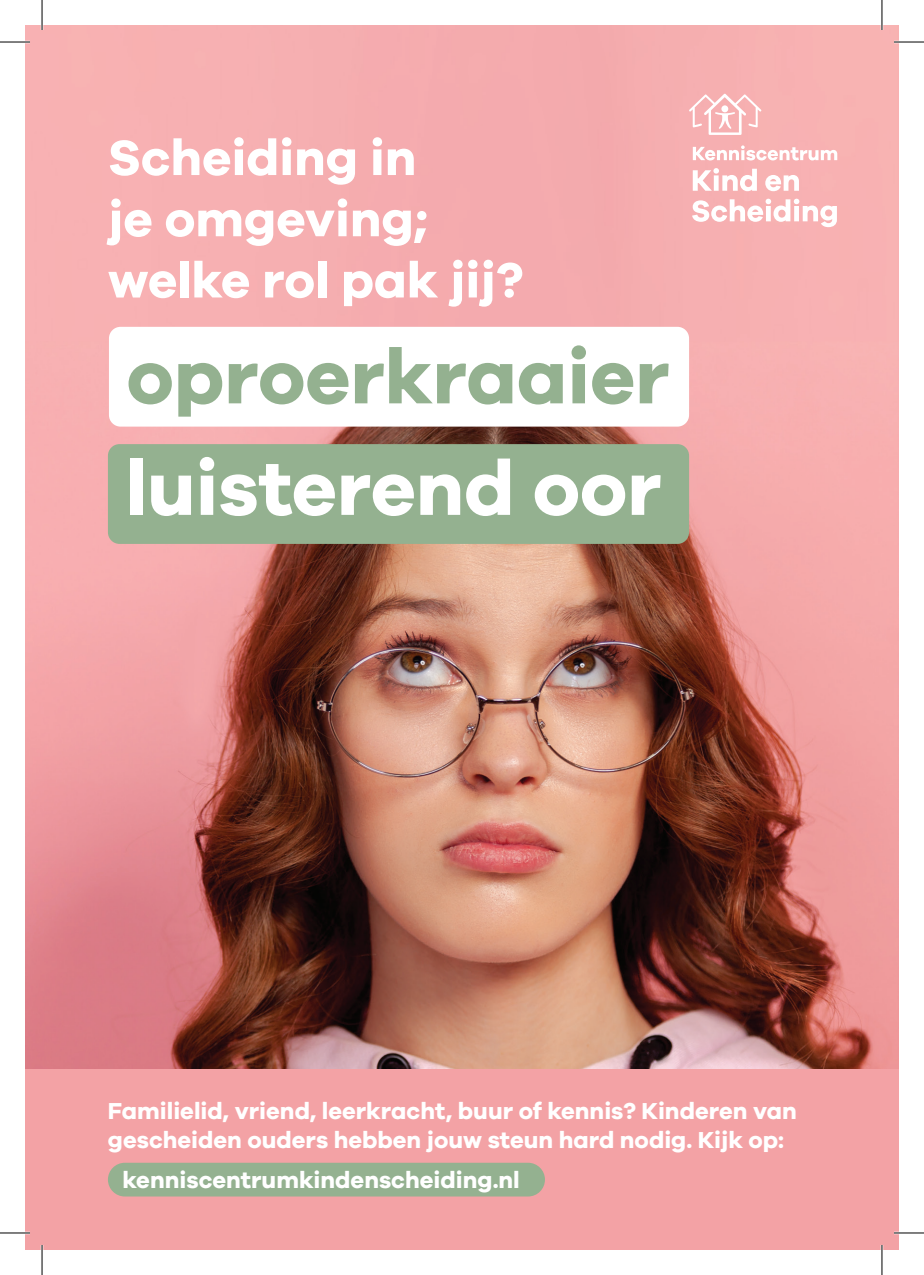
<style>
.page{position:relative;width:924px;height:1275px;background:#fff}
.page>*{position:absolute;margin:0;border:0;box-sizing:border-box;transform-origin:0 0}
.t1{font:700 78.2px "Galano Grotesque";color:#fff}
.t2{font:700 78.2px "Galano Grotesque";color:#94b190}
.t3{font:700 51px/61.2px "Galano Grotesque";color:#fff}
.t4{font:700 23.8px/28.6px "Galano Grotesque";color:#fff}
</style>
<div class="page">
<img style="left:25px;top:25px;width:873px;height:1044px">
<div style="left:25px;top:1069px;width:873px;height:181px;background:#f3a2a5"></div>
<svg style="left:692px;top:145px;width:144px;height:15px"></svg>
<svg style="left:692px;top:168px;width:64px;height:23px"></svg>
<svg style="left:765px;top:175px;width:33px;height:16px"></svg>
<svg style="left:691px;top:199px;width:145px;height:28px"></svg>
<svg style="left:688px;top:94px;width:73px;height:41px"></svg>
<div style="left:108px;top:444px;width:580px;height:100px;background:#94b190;border-radius:12px"></div>
<div style="left:109px;top:327px;width:579px;height:99px;background:#fff;border-radius:12px"></div>
<div style="left:108px;top:1162px;width:436px;height:34px;background:#94b190;border-radius:17px"></div>
<hr style="left:0;top:41px;width:30px;height:2px;background:#fff">
<hr style="left:893px;top:41px;width:30px;height:2px;background:#fff">
<hr style="left:0;top:1231px;width:30px;height:3px;background:#fff">
<hr style="left:893px;top:1231px;width:30px;height:3px;background:#fff">
<hr style="left:41px;top:0;width:2px;height:30px;background:#fff">
<hr style="left:41px;top:1245px;width:2px;height:30px;background:#fff">
<hr style="left:880px;top:0;width:2px;height:30px;background:#fff">
<hr style="left:880px;top:1245px;width:2px;height:30px;background:#fff">
<hr style="left:0;top:42px;width:30px;height:1px;background:#000">
<hr style="left:893px;top:42px;width:30px;height:1px;background:#000">
<hr style="left:0;top:1232px;width:30px;height:1px;background:#000">
<hr style="left:893px;top:1232px;width:30px;height:1px;background:#000">
<hr style="left:42px;top:0;width:1px;height:30px;background:#000">
<hr style="left:42px;top:1245px;width:1px;height:30px;background:#000">
<hr style="left:881px;top:0;width:1px;height:30px;background:#000">
<hr style="left:881px;top:1245px;width:1px;height:30px;background:#000">
<h2 class="t3" style="left:108px;top:126px;width:417px">Scheiding in<br>je omgeving; welke rol pak jij?</h2>
<h1 class="t2" style="left:126px;top:328px;width:544px">oproerkraaier</h1>
<h1 class="t1" style="left:125px;top:440px;width:537px">luisterend oor</h1>
<p class="t4" style="left:108px;top:1096px;width:690px">Familielid, vriend, leerkracht, buur of kennis? Kinderen van gescheiden ouders hebben jouw steun hard nodig. Kijk op:</p>
<p class="t4" style="left:122px;top:1164px;width:398px">kenniscentrumkindenscheiding.nl</p>
</div>
